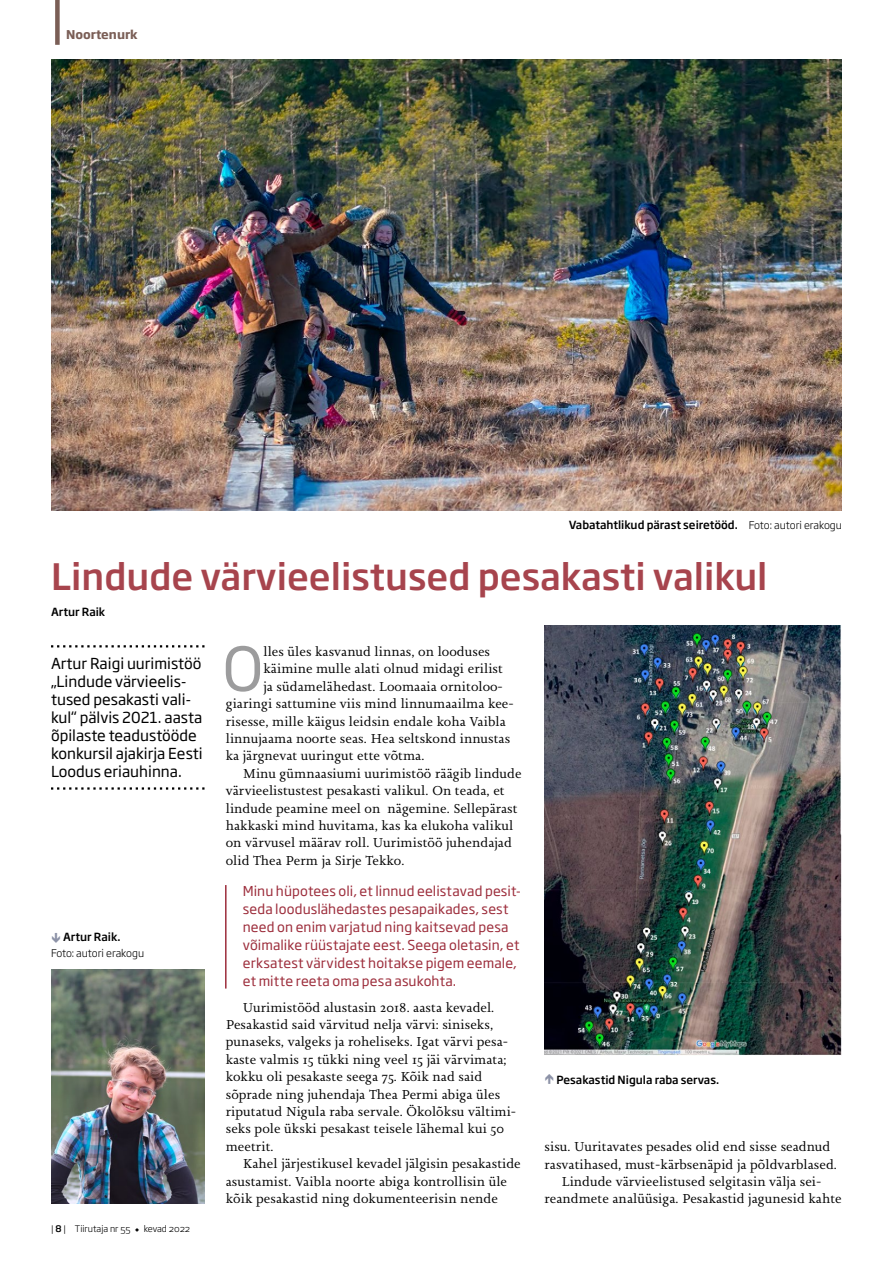
<style>
.page{position:relative;width:893px;height:1263px;background:#fff}
.page>*{position:absolute;margin:0;border:0;box-sizing:border-box;transform-origin:0 0}
.Tekst_dropcap_3{font:59.7px "Soho Gothic Pro";color:#9c9c9d}
.Pealkiri{font:500 36px "Soho Gothic Pro";color:#a7444d}
.Kokkuvõte{font:15px/18px "Soho Gothic Pro";color:#000}
.Tekst_taandega{font:13.5px/17.4px "Joanna Nova W06";letter-spacing:.005em;color:#000}
.Tekst_dropcap_3-2{font:13.5px "Joanna Nova W06";letter-spacing:.005em;color:#000}
.Highlight{font:13.5px/18px "Soho Gothic Pro";letter-spacing:.01em;color:#9d2e3c}
.Pealkiri_3_valge{font:700 12px "Soho Gothic Pro";color:#7a5e56}
.Foto_allkiri{font:500 11.1px "Soho Gothic Pro";color:#000}
.Foto_allkiri_noolega{font:500 11.1px "Soho Gothic Pro";color:#000}
.Autor{font:500 11.1px "Soho Gothic Pro";color:#000}
.Foto_allkiri_noolega-2{font:300 10.5px "Soho Gothic Pro";color:#000}
.t1{font:300 9px "Soho Gothic Pro";color:#000}
.s1{font-weight:300;font-size:10.5px}
.s2{font-weight:500}
.s3{font-family:"Alegreya Sans";font-weight:800}
</style>
<div class="page">
<div style="left:55px;top:0;width:5px;height:45px;background:#7a5e56"></div>
<svg style="left:51px;top:645px;width:154px;height:2px"></svg>
<svg style="left:51px;top:787px;width:154px;height:3px"></svg>
<hr style="left:225px;top:885px;width:2px;height:103px;background:#9d2e3c">
<img style="left:544px;top:625px;width:298px;height:430px">
<img style="left:51px;top:60px;width:791px;height:450px">
<img style="left:51px;top:969px;width:154px;height:234px">
<p class="Pealkiri_3_valge" style="left:66px;top:25px;width:73px">Noortenurk</p>
<p class="Foto_allkiri" style="left:569px;top:517px;width:275px">Vabatahtlikud pärast seiretööd. <span class="s1">Foto: autori erakogu</span></p>
<p class="Pealkiri" style="left:51px;top:548px;width:718px">Lindude värvieelistused pesakasti valikul</p>
<p class="Autor" style="left:51px;top:603px;width:56px">Artur Raik</p>
<p class="Kokkuvõte" style="left:51px;top:653px;width:153px">Artur Raigi uurimistöö „Lindude värvieelis&shy;tused pesakasti vali&shy;kul“ pälvis 2021. aasta õpilaste teadustööde konkursil ajakirja Eesti<br>Loodus eriauhinna.</p>
<p class="Tekst_dropcap_3" style="left:222px;top:623px;width:42px">O</p>
<p class="Tekst_dropcap_3-2" style="left:263px;top:643px;width:228px">lles üles kasvanud linnas, on looduses</p>
<p class="Tekst_dropcap_3-2" style="left:263px;top:660px;width:241px">käimine mulle alati olnud midagi erilist</p>
<p class="Tekst_dropcap_3-2" style="left:263px;top:677px;width:241px">ja südamelähedast. Loomaaia ornitoloo-</p>
<p class="Tekst_dropcap_3-2" style="left:226px;top:695px;width:289px">giaringi sattumine viis mind linnumaailma kee-</p>
<p class="Tekst_dropcap_3-2" style="left:226px;top:712px;width:282px">risesse, mille käigus leidsin endale koha Vaibla</p>
<p class="Tekst_dropcap_3-2" style="left:226px;top:730px;width:286px">linnujaama noorte seas. Hea seltskond innustas</p>
<p class="Tekst_dropcap_3-2" style="left:226px;top:747px;width:200px">ka järgnevat uuringut ette võtma.</p>
<p class="Tekst_taandega" style="left:226px;top:764px;width:297px;text-indent:17px">Minu gümnaasiumi uurimistöö räägib lindude värvieelistustest pesakasti valikul. On teada, et lindude peamine meel on nägemine. Sellepärast hakkaski mind huvitama, kas ka elukoha valikul on värvusel määrav roll. Uurimistöö juhendajad olid Thea Perm ja Sirje Tekko.</p>
<p class="Highlight" style="left:243px;top:881px;width:280px">Minu hüpotees oli, et linnud eelistavad pesit&shy;seda looduslähedastes pesapaikades, sest need on enim varjatud ning kaitsevad pesa võimalike rüüstajate eest. Seega oletasin, et erksatest värvidest hoitakse pigem eemale, et mitte reeta oma pesa asukohta.</p>
<p class="Tekst_taandega" style="left:226px;top:998px;width:292px;text-indent:17px">Uurimistööd alustasin 2018. aasta kevadel.<br>Pesakastid said värvitud nelja värvi: siniseks, punaseks, valgeks ja roheliseks. Igat värvi pesa&shy;kaste valmis 15 tükki ning veel 15 jäi värvimata; kokku oli pesakaste seega 75. Kõik nad said sõprade ning juhendaja Thea Permi abiga üles riputatud Nigula raba servale. Ökolõksu vältimi&shy;seks pole ükski pesakast teisele lähemal kui 50 meetrit.</p>
<p class="Tekst_taandega" style="left:226px;top:1155px;width:296px;text-indent:17px">Kahel järjestikusel kevadel jälgisin pesakastide asustamist. Vaibla noorte abiga kontrollisin üle kõik pesakastid ning dokumenteerisin nende</p>
<p class="Foto_allkiri_noolega" style="left:63px;top:928px;width:59px">Artur Raik.</p>
<p class="Foto_allkiri_noolega-2" style="left:51px;top:945px;width:95px">Foto: autori erakogu</p>
<p class="t1" style="left:51px;top:1221px;width:141px">| <span class="s2">8</span> | Tiirutaja nr 55 <span class="s3">◆</span> kevad 2022</p>
<p class="Foto_allkiri_noolega" style="left:557px;top:1071px;width:164px">Pesakastid Nigula raba servas.</p>
<p class="Tekst_taandega" style="left:544px;top:1138px;width:294px">sisu. Uuritavates pesades olid end sisse seadnud rasvatihased, must-kärbsenäpid ja põldvarblased.</p>
<p class="Tekst_taandega" style="left:544px;top:1173px;width:299px;text-align:center">Lindude värvieelistused selgitasin välja sei&shy;reandmete analüüsiga. Pesakastid jagunesid kahte</p>
</div>
